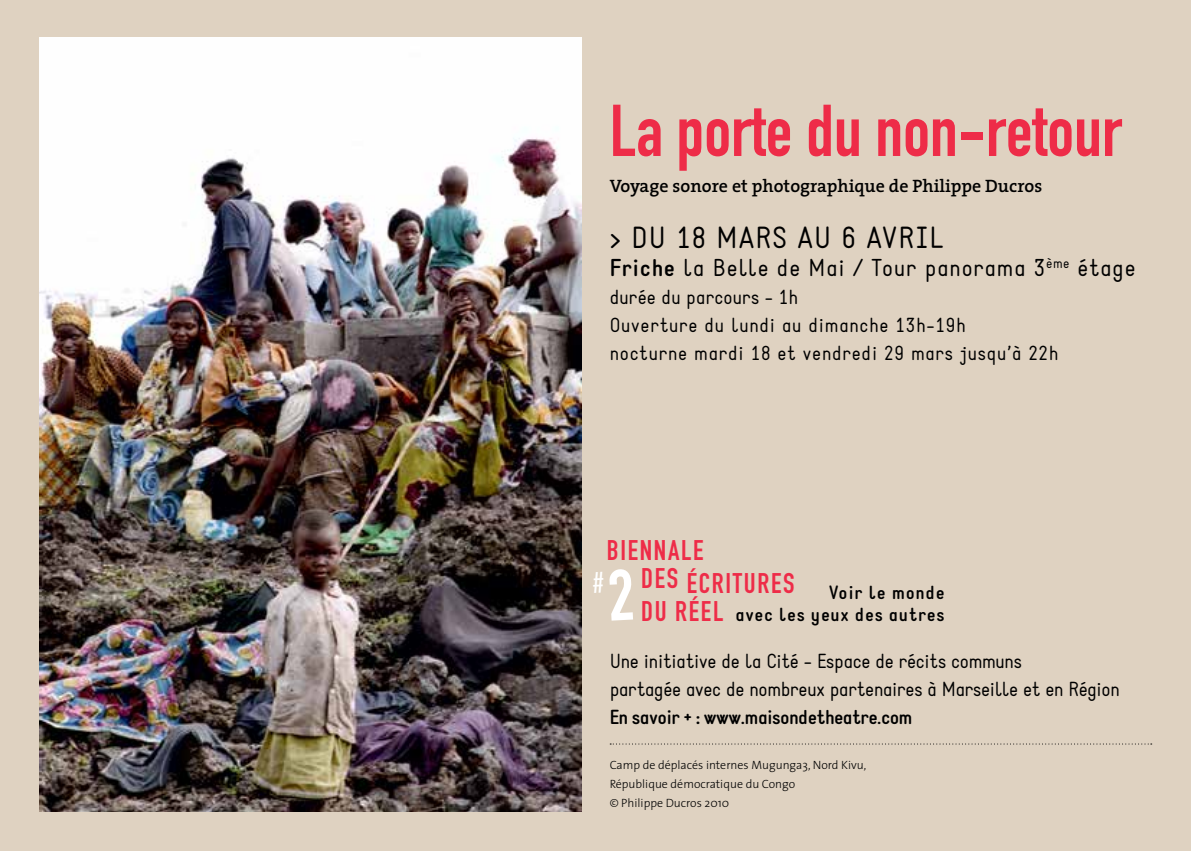
<style>
.page{position:relative;width:1191px;height:851px;background:#fff}
.page>*{position:absolute;margin:0;border:0;box-sizing:border-box;transform-origin:0 0}
.t1{font:72px "DIN Engschrift";color:#ee2c48}
.t2{font:30px "Static";letter-spacing:.04em;color:#000}
.t3{font:28px/32.6px "DIN Engschrift";letter-spacing:.06em;color:#ee2c48}
.t4{font:24px "Static";letter-spacing:.04em;color:#000}
.t5{font:20px/28px "Static";letter-spacing:-.01em;color:#000}
.t6{font:20px/28px "Static";letter-spacing:.04em;color:#000}
.t7{font:700 20px "Static";letter-spacing:-.01em;color:#000}
.t8{font:700 19px/22px "Static";letter-spacing:.06em;color:#000;text-align:right}
.t9{font:600 18px "The Serif";color:#000}
.t10{font:300 12px/19px "The Sans";color:#000}
.s1{font-weight:700}
</style>
<div class="page">
<div style="left:0;top:0;width:1191px;height:850px;background:#dfd2c1"></div>
<img style="left:40px;top:37px;width:541px;height:774px">
<svg style="left:610px;top:743px;width:541px;height:1px"></svg>
<h1 class="t1" style="left:609px;top:88px;width:514px">LA PORTE DU NON-RETOUR</h1>
<p class="t9" style="left:609px;top:170px;width:434px">Voyage sonore et photographique de Philippe Ducros</p>
<h2 class="t2" style="left:609px;top:219px;width:336px">&gt; du 18 mars au 6 avril</h2>
<p class="t4" style="left:609px;top:253px;width:527px"><span class="s1">Friche</span> la Belle de Mai / Tour panorama 3<sup>ème</sup> étage</p>
<p class="t6" style="left:609px;top:283px;width:450px">durée du parcours - 1h<br>Ouverture du lundi au dimanche 13h-19h<br>nocturne mardi 18 et vendredi 29 mars jusqu’à 22h</p>
<h3 class="t3" style="left:641px;top:533px;width:155px;text-indent:-34px">BIENNALE<br>DES ÉCRITURES</h3>
<h3 class="t3" style="left:641px;top:594px;width:79px">DU RÉEL</h3>
<p class="t8" style="left:736px;top:581px;width:210px">Voir le monde<br>avec les yeux des autres</p>
<p class="t5" style="left:609px;top:647px;width:512px">U ne initiative de la Cité - Espace de récits communs<br>partagée avec de nombreux partenaires à Marseille et en Région</p>
<p class="t7" style="left:609px;top:704px;width:304px">En savoir + : www.maisondetheatre.com</p>
<p class="t10" style="left:609px;top:755px;width:258px">Camp de déplacés internes Mugunga3, Nord Kivu,<br>République démocratique du Congo<br>© Philippe Ducros 2010</p>
</div>
